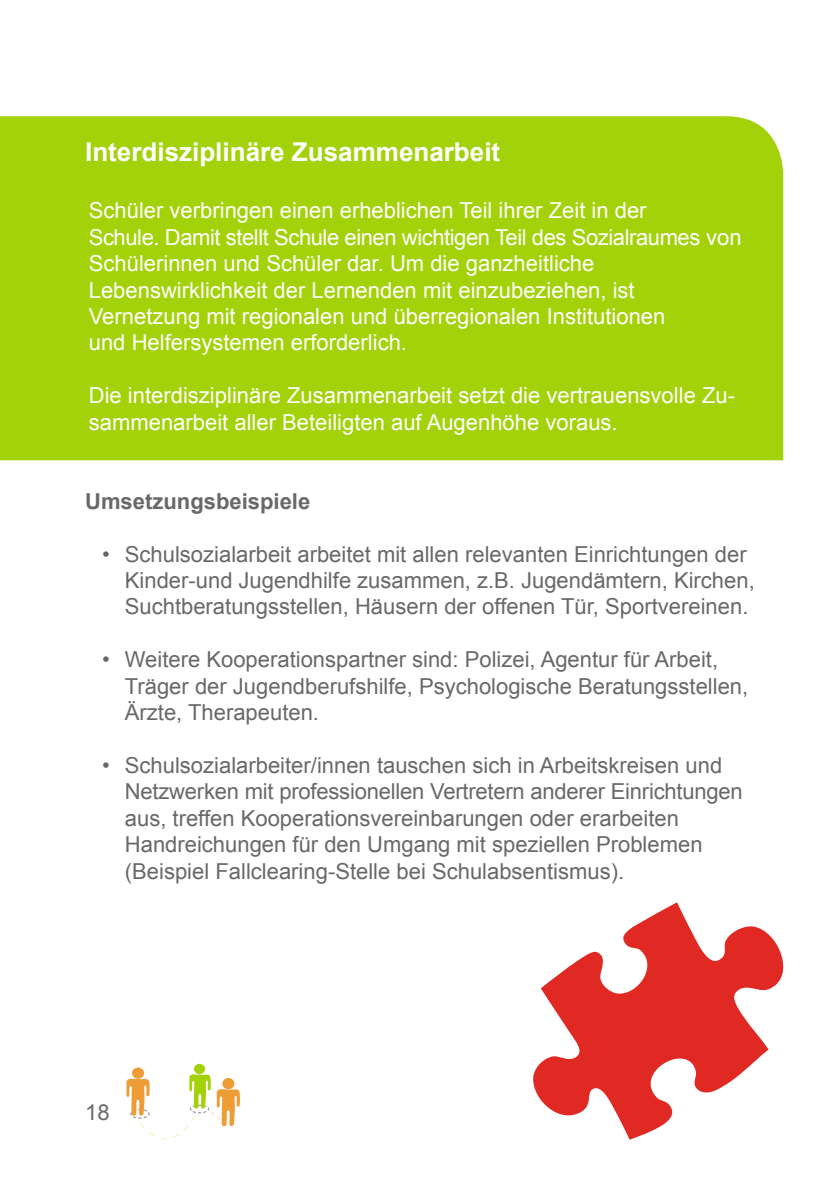
<style>
.page{position:relative;width:840px;height:1191px;background:#fff}
.page>*{position:absolute;margin:0;border:0;box-sizing:border-box;transform-origin:0 0}
.t1{font:700 26px "Arial";color:#fff}
.t2{font:22px/26.4px "Arial";color:#686867}
.t3{font:22px/26.4px "Arial";color:#fff}
.t4{font:700 22px "Arial";color:#686867}
</style>
<div class="page">
<div style="left:194px;top:1063px;width:11px;height:11px;background:#a3d20a;border-radius:50%"></div>
<div style="left:132px;top:1067px;width:12px;height:11px;background:#ee9d36;border-radius:50%"></div>
<svg style="left:126px;top:1074px;width:114px;height:66px"></svg>
<div style="left:0;top:116px;width:782px;height:344px;background:#a3d20a"></div>
<svg style="left:533px;top:902px;width:251px;height:237px;fill:#df2922"></svg>
<p class="t1" style="left:85px;top:134px;width:416px">Interdisziplinäre Zusammenarbeit</p>
<p class="t3" style="left:89px;top:198px;width:654px">Schüler verbringen einen erheblichen Teil ihrer Zeit in der<br>Schule. Damit stellt Schule einen wichtigen Teil des Sozialraumes von Schülerinnen und Schüler dar. Um die ganzheitliche Lebenswirklichkeit der Lernenden mit einzubeziehen, ist Vernetzung mit regionalen und überregionalen Institutionen<br>und Helfersystemen erforderlich.</p>
<p class="t3" style="left:89px;top:382px;width:647px">Die interdisziplinäre Zusammenarbeit setzt die vertrauensvolle Zu&shy;sammenarbeit aller Beteiligten auf Augenhöhe voraus.</p>
<p class="t4" style="left:85px;top:486px;width:226px">Umsetzungsbeispiele</p>
<p class="t2" style="left:125px;top:541px;width:631px;text-indent:-23px">• Schulsozialarbeit arbeitet mit allen relevanten Einrichtungen der<br>Kinder-und Jugendhilfe zusammen, z.B. Jugendämtern, Kirchen,<br>Suchtberatungsstellen, Häusern der offenen Tür, Sportvereinen.</p>
<p class="t2" style="left:125px;top:646px;width:624px;text-indent:-23px">• Weitere Kooperationspartner sind: Polizei, Agentur für Arbeit,<br>Träger der Jugendberufshilfe, Psychologische Beratungsstellen,<br>Ärzte, Therapeuten.</p>
<p class="t2" style="left:125px;top:752px;width:619px;text-indent:-23px">• Schulsozialarbeiter/innen tauschen sich in Arbeitskreisen und Netzwerken mit professionellen Vertretern anderer Einrichtungen aus, treffen Kooperationsvereinbarungen oder erarbeiten Handreichungen für den Umgang mit speziellen Problemen (Beispiel Fallclearing-Stelle bei Schulabsentismus).</p>
<p class="t2" style="left:85px;top:1099px;width:26px">18</p>
</div>
